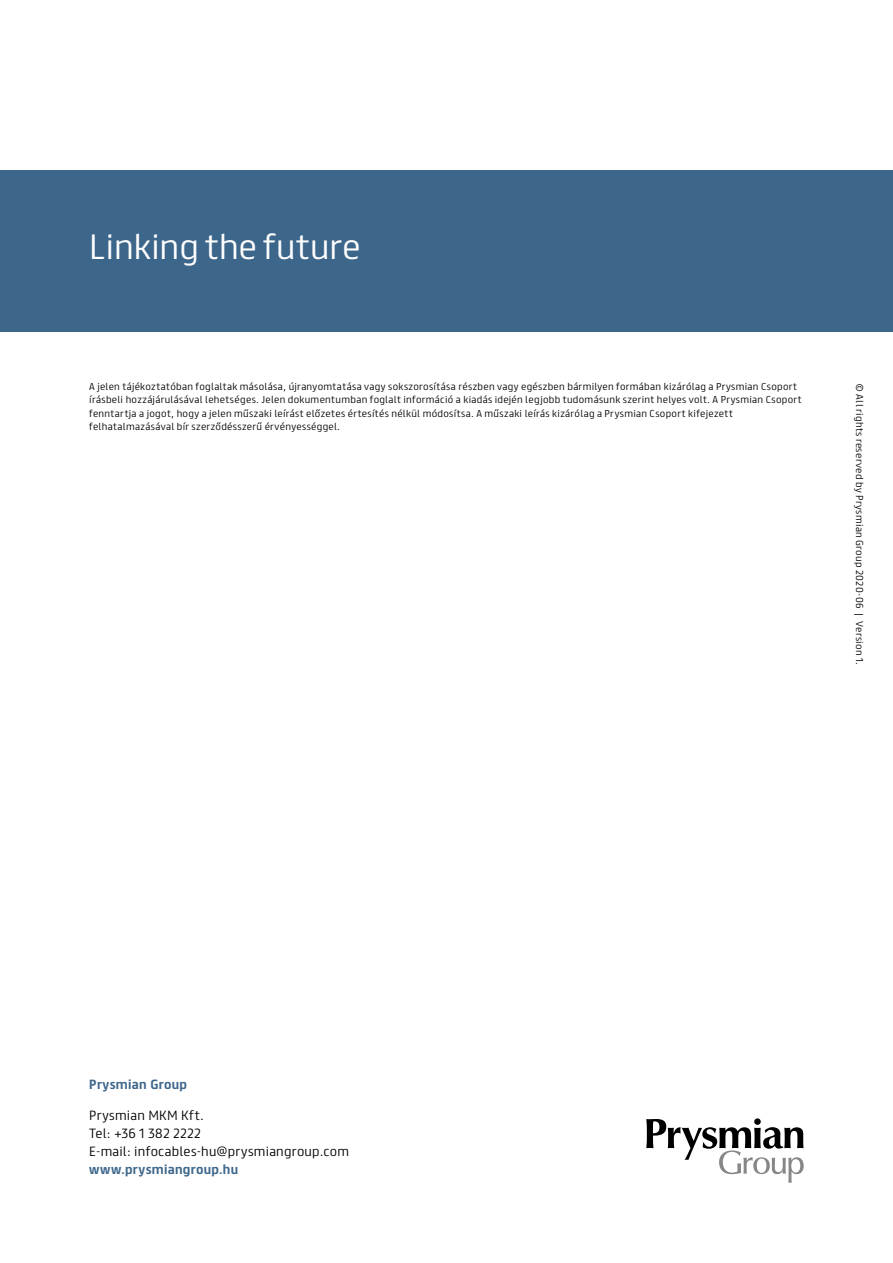
<style>
.page{position:relative;width:893px;height:1263px;background:#fff}
.page>*{position:absolute;margin:0;border:0;box-sizing:border-box;transform-origin:0 0}
.t1{font:300 31.5px "FS Truman";color:#fff}
.t2{font:300 12px/18px "FS Truman";letter-spacing:.025em;color:#000}
.t3{font:700 12px "FS Truman";letter-spacing:.02em;color:#3d668b}
.t4{font:300 9px/13.5px "FS Truman";letter-spacing:.035em;color:#000}
</style>
<div class="page">
<svg style="left:646px;top:1118px;width:158px;height:65px"></svg>
<div style="left:0;top:170px;width:893px;height:162px;background:#3d668b"></div>
<h1 class="t1" style="left:89px;top:220px;width:273px">Linking the future</h1>
<p class="t4" style="left:89px;top:379px;width:714px">A jelen tájékoztatóban foglaltak másolása, újranyomtatása vagy sokszorosítása részben vagy egészben bármilyen formában kizárólag a Prysmian Csoport írásbeli hozzájárulásával lehetséges. Jelen dokumentumban foglalt információ a kiadás idején legjobb tudomásunk szerint helyes volt. A Prysmian Csoport fenntartja a jogot, hogy a jelen műszaki leírást előzetes értesítés nélkül módosítsa. A műszaki leírás kizárólag a Prysmian Csoport kifejezett felhatalmazásával bír szerződésszerű érvényességgel.</p>
<p class="t4" style="left:867px;top:383px;width:284px;rotate:90deg">© All rights reserved by Prysmian Group 2020-06 | Version 1.</p>
<h2 class="t3" style="left:89px;top:1074px;width:99px">Prysmian Group</h2>
<h2 class="t2" style="left:89px;top:1105px;width:261px">Prysmian MKM Kft.<br>Tel: +36 1 382 2222<br>E-mail: infocables-hu@prysmiangroup.com</h2>
<h2 class="t3" style="left:89px;top:1158px;width:150px">www.prysmiangroup.hu</h2>
</div>
